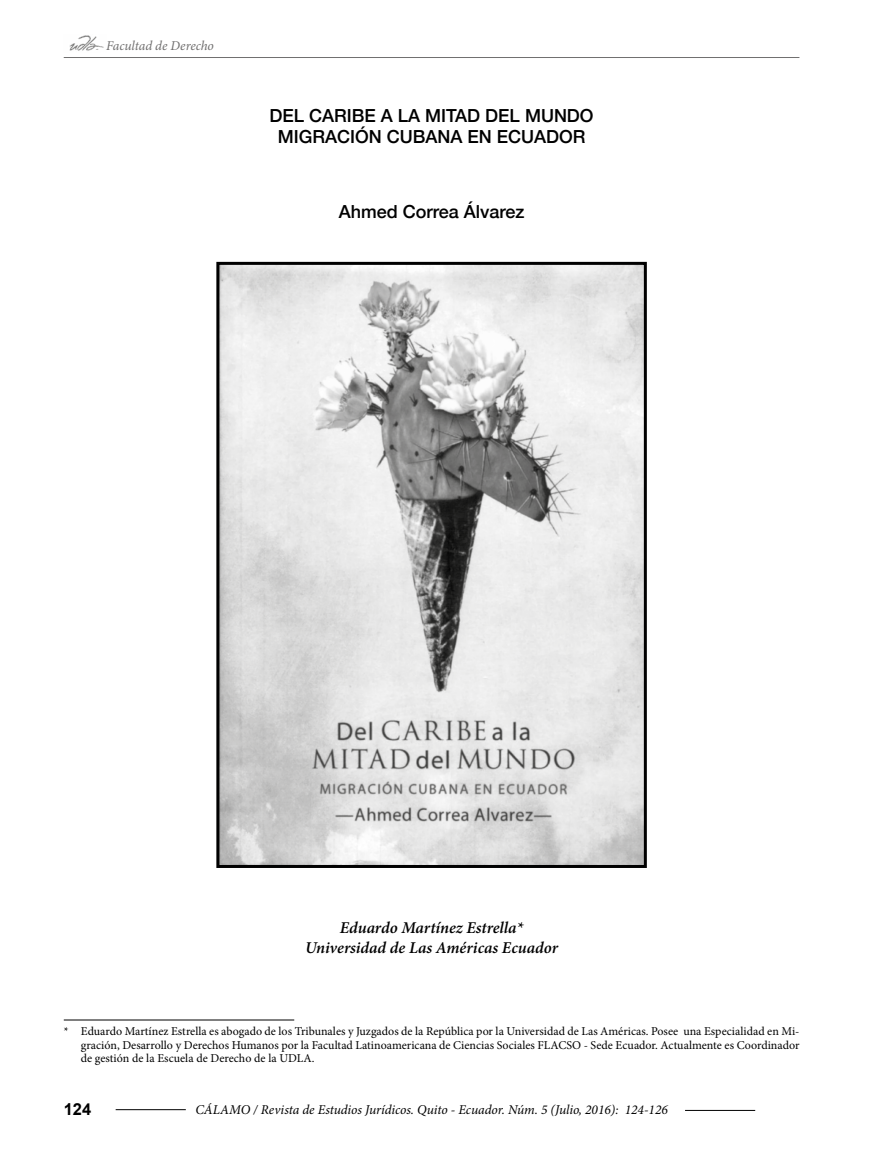
<style>
.page{position:relative;width:893px;height:1149px;background:#fff}
.page>*{position:absolute;margin:0;border:0;box-sizing:border-box;transform-origin:0 0}
.titu_autor{font:500 18px/21.6px "Helvetica Neue";color:#000;text-align:center}
.autor{font:500 18px "Helvetica Neue";color:#000}
.autor-2{font:italic 600 16.5px/19.8px "Minion Pro";color:#000;text-align:center}
.resumen{font:700 16.5px "Arial";color:#000}
.t1{font:italic 13.5px "Minion Pro";letter-spacing:-.005em;color:#000}
.t2{font:italic 13.5px "Minion Pro";letter-spacing:-.005em;color:#706f6f}
.pie_autor{font:12px/13.5px "Minion Pro";color:#000;text-align:justify}
</style>
<div class="page">
<hr style="left:64px;top:57px;width:735px;height:1px;background:#706f6f">
<img style="left:69px;top:35px;width:35px;height:16px">
<hr style="left:116px;top:1108px;width:70px;height:1px;background:#000">
<hr style="left:685px;top:1109px;width:70px;height:1px;background:#000">
<hr style="left:64px;top:1019px;width:230px;height:1px;background:#000">
<img style="left:220px;top:266px;width:423px;height:597px">
<div style="left:216px;top:262px;width:431px;height:605px;border:3px solid #000"></div>
<p class="t2" style="left:106px;top:36px;width:109px">Facultad de Derecho</p>
<p class="titu_autor" style="left:270px;top:104px;width:326px">DEL CARIBE A LA MITAD DEL MUNDO<br>MIGRACIÓN CUBANA EN ECUADOR</p>
<p class="autor" style="left:339px;top:197px;width:187px">Ahmed Correa Álvarez</p>
<p class="autor-2" style="left:305px;top:917px;width:254px">Eduardo Martínez Estrella*<br>Universidad de Las Américas Ecuador</p>
<p class="pie_autor" style="left:81px;top:1024px;width:720px;text-indent:-17px">* Eduardo Martínez Estrella es abogado de los Tribunales y Juzgados de la República por la Universidad de Las Américas. Posee una Especialidad en Mi&shy;gración, Desarrollo y Derechos Humanos por la Facultad Latinoamericana de Ciencias Sociales FLACSO - Sede Ecuador. Actualmente es Coordinador de gestión de la Escuela de Derecho de la UDLA.</p>
<p class="resumen" style="left:64px;top:1098px;width:29px">124</p>
<p class="t1" style="left:195px;top:1099px;width:474px">CÁLAMO / Revista de Estudios Jurídicos. Quito - Ecuador. Núm. 5 (Julio, 2016): 124-126</p>
</div>
